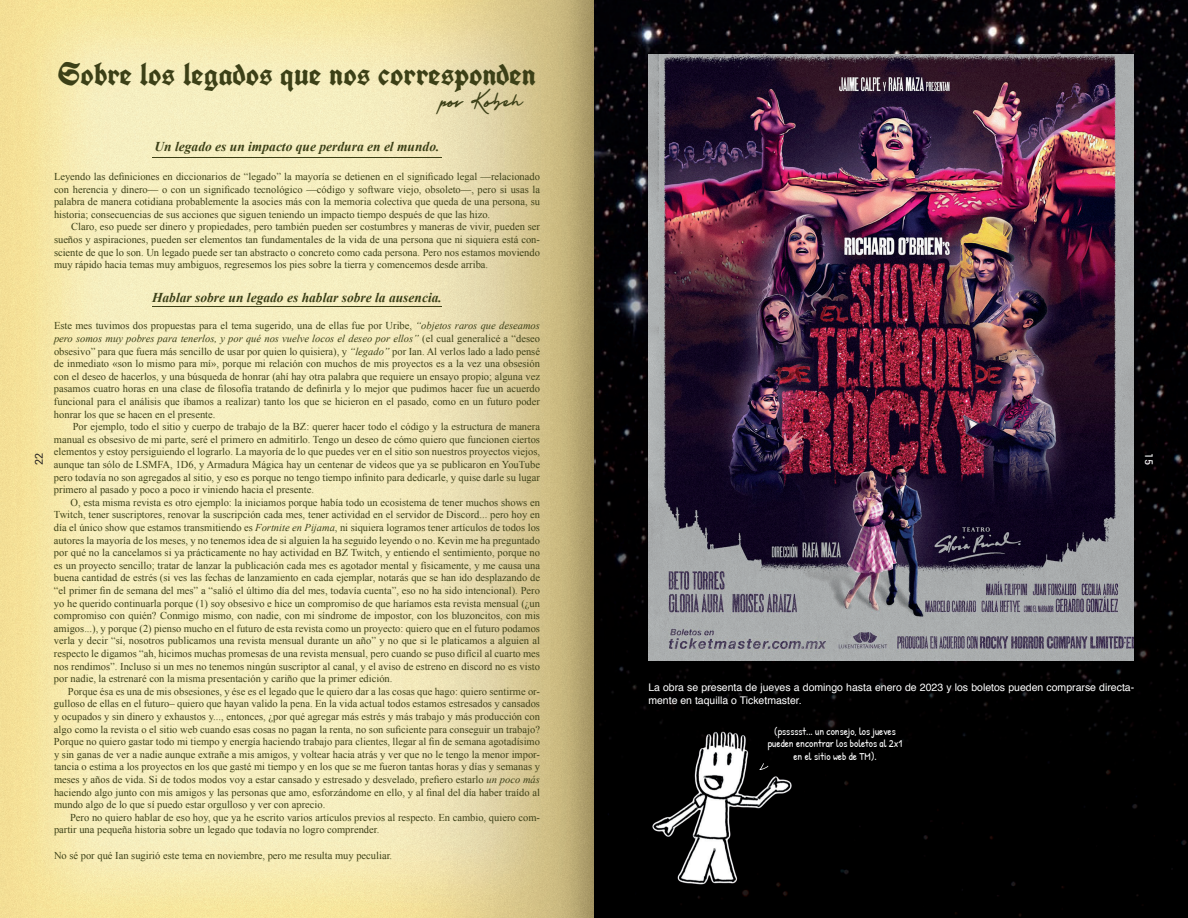
<style>
.page{position:relative;width:1188px;height:918px;background:#fff}
.page>*{position:absolute;margin:0;border:0;box-sizing:border-box;transform-origin:0 0}
.t1{font:700 31.5px "Unifraktur Cook";color:#3c4017}
.t2{font:21px "Holligate Signature Demo";letter-spacing:.005em;color:#3c4017}
.t3{font:italic 700 13.5px "Times New Roman";color:#3c4017}
.t4{font:12px "Yantramanav";color:#231f20}
.t5{font:12px "Yantramanav";color:#fff}
.t6{font:10.5px/12.6px "Times New Roman";color:#3c4017;text-align:justify}
.t7{font:10.5px/12.6px "Helvetica";color:#fff}
.t8{font:10.5px/12.6px "Patrick Hand";color:#fff;text-align:center}
.s1{font-style:italic}
</style>
<div class="page">
<img style="left:0;top:0;width:1188px;height:918px">
<hr style="left:152px;top:158px;width:289px;height:1px;background:#3c4017">
<hr style="left:152px;top:306px;width:289px;height:1px;background:#3c4017">
<img style="left:648px;top:54px;width:486px;height:607px">
<img style="left:594px;top:452px;width:1px;height:466px">
<img style="left:642px;top:715px;width:162px;height:182px">
<svg style="left:759px;top:763px;width:9px;height:7px"></svg>
<h1 class="t1" style="left:58px;top:54px;width:480px">Sobre los legados que nos corresponden</h1>
<h2 class="t2" style="left:441px;top:87px;width:83px">por Kobeh</h2>
<p class="t4" style="left:31px;top:465px;width:14px;rotate:-90deg">22</p>
<p class="t3" style="left:154px;top:139px;width:287px">Un legado es un impacto que perdura en el mundo.</p>
<p class="t6" style="left:54px;top:170px;width:488px">Leyendo las definiciones en diccionarios de “legado” la mayoría se detienen en el significado legal —relacionado con herencia y dinero— o con un significado tecnológico —código y software viejo, obsoleto—, pero si usas la palabra de manera cotidiana probablemente la asocies más con la memoria colectiva que queda de una persona, su historia; consecuencias de sus acciones que siguen teniendo un impacto tiempo después de que las hizo.</p>
<p class="t6" style="left:54px;top:220px;width:488px;text-indent:17px">Claro, eso puede ser dinero y propiedades, pero también pueden ser costumbres y maneras de vivir, pueden ser sueños y aspiraciones, pueden ser elementos tan fundamentales de la vida de una persona que ni siquiera está con&shy;sciente de que lo son. Un legado puede ser tan abstracto o concreto como cada persona. Pero nos estamos moviendo muy rápido hacia temas muy ambiguos, regresemos los pies sobre la tierra y comencemos desde arriba.</p>
<p class="t3" style="left:152px;top:290px;width:291px">Hablar sobre un legado es hablar sobre la ausencia.</p>
<p class="t6" style="left:54px;top:320px;width:488px">Este mes tuvimos dos propuestas para el tema sugerido, una de ellas fue por Uribe, <span class="s1">“objetos raros que deseamos pero somos muy pobres para tenerlos, y por qué nos vuelve locos el deseo por ellos”</span> (el cual generalicé a “deseo obsesivo” para que fuera más sencillo de usar por quien lo quisiera), y <span class="s1">“legado”</span> por Ian. Al verlos lado a lado pensé de inmediato «son lo mismo para mí», porque mi relación con muchos de mis proyectos es a la vez una obsesión con el deseo de hacerlos, y una búsqueda de honrar (ahí hay otra palabra que requiere un ensayo propio; alguna vez pasamos cuatro horas en una clase de filosofía tratando de definirla y lo mejor que pudimos hacer fue un acuerdo funcional para el análisis que íbamos a realizar) tanto los que se hicieron en el pasado, como en un futuro poder honrar los que se hacen en el presente.</p>
<p class="t6" style="left:54px;top:420px;width:488px;text-indent:19px">Por ejemplo, todo el sitio y cuerpo de trabajo de la BZ: querer hacer todo el código y la estructura de manera manual es obsesivo de mi parte, seré el primero en admitirlo. Tengo un deseo de cómo quiero que funcionen ciertos elementos y estoy persiguiendo el lograrlo. La mayoría de lo que puedes ver en el sitio son nuestros proyectos viejos, aunque tan sólo de LSMFA, 1D6, y Armadura Mágica hay un centenar de videos que ya se publicaron en YouTube pero todavía no son agregados al sitio, y eso es porque no tengo tiempo infinito para dedicarle, y quise darle su lugar primero al pasado y poco a poco ir viniendo hacia el presente.</p>
<p class="t6" style="left:54px;top:496px;width:488px;text-indent:16px">O, esta misma revista es otro ejemplo: la iniciamos porque había todo un ecosistema de tener muchos shows en Twitch, tener suscriptores, renovar la suscripción cada mes, tener actividad en el servidor de Discord... pero hoy en día el único show que estamos transmitiendo es <span class="s1">Fortnite en Pijama</span>, ni siquiera logramos tener artículos de todos los autores la mayoría de los meses, y no tenemos idea de si alguien la ha seguido leyendo o no. Kevin me ha preguntado por qué no la cancelamos si ya prácticamente no hay actividad en BZ Twitch, y entiendo el sentimiento, porque no es un proyecto sencillo; tratar de lanzar la publicación cada mes es agotador mental y físicamente, y me causa una buena cantidad de estrés (si ves las fechas de lanzamiento en cada ejemplar, notarás que se han ido desplazando de “el primer fin de semana del mes” a “salió el último día del mes, todavía cuenta”, eso no ha sido intencional). Pero yo he querido continuarla porque (1) soy obsesivo e hice un compromiso de que haríamos esta revista mensual (¿un compromiso con quién? Conmigo mismo, con nadie, con mi síndrome de impostor, con los bluzoncitos, con mis amigos...), y porque (2) pienso mucho en el futuro de esta revista como un proyecto: quiero que en el futuro podamos verla y decir “sí, nosotros publicamos una revista mensual durante un año” y no que si le platicamos a alguien al respecto le digamos “ah, hicimos muchas promesas de una revista mensual, pero cuando se puso difícil al cuarto mes nos rendimos”. Incluso si un mes no tenemos ningún suscriptor al canal, y el aviso de estreno en discord no es visto por nadie, la estrenaré con la misma presentación y cariño que la primer edición.</p>
<p class="t6" style="left:54px;top:685px;width:488px;text-indent:14px">Porque ésa es una de mis obsesiones, y ése es el legado que le quiero dar a las cosas que hago: quiero sentirme or&shy;gulloso de ellas en el futuro– quiero que hayan valido la pena. En la vida actual todos estamos estresados y cansados y ocupados y sin dinero y exhaustos y..., entonces, ¿por qué agregar más estrés y más trabajo y más producción con algo como la revista o el sitio web cuando esas cosas no pagan la renta, no son suficiente para conseguir un trabajo?<br>Porque no quiero gastar todo mi tiempo y energía haciendo trabajo para clientes, llegar al fin de semana agotadísimo y sin ganas de ver a nadie aunque extrañe a mis amigos, y voltear hacia atrás y ver que no le tengo la menor impor&shy;tancia o estima a los proyectos en los que gasté mi tiempo y en los que se me fueron tantas horas y días y semanas y meses y años de vida. Si de todos modos voy a estar cansado y estresado y desvelado, prefiero estarlo <span class="s1">un poco más </span>haciendo algo junto con mis amigos y las personas que amo, esforzándome en ello, y al final del día haber traído al mundo algo de lo que sí puedo estar orgulloso y ver con aprecio.</p>
<p class="t6" style="left:54px;top:811px;width:488px;text-indent:16px">Pero no quiero hablar de eso hoy, que ya he escrito varios artículos previos al respecto. En cambio, quiero com&shy;partir una pequeña historia sobre un legado que todavía no logro comprender.</p>
<p class="t6" style="left:54px;top:849px;width:340px">No sé por qué Ian sugirió este tema en noviembre, pero me resulta muy peculiar.</p>
<p class="t5" style="left:1157px;top:453px;width:14px;rotate:90deg">15</p>
<p class="t7" style="left:648px;top:682px;width:487px">La obra se presenta de jueves a domingo hasta enero de 2023 y los boletos pueden comprarse directa&shy;mente en taquilla o Ticketmaster.</p>
<p class="t8" style="left:768px;top:725px;width:136px">(pssssst... un consejo, los jueves pueden encontrar los boletos al 2x1 en el sitio web de TM).</p>
</div>
